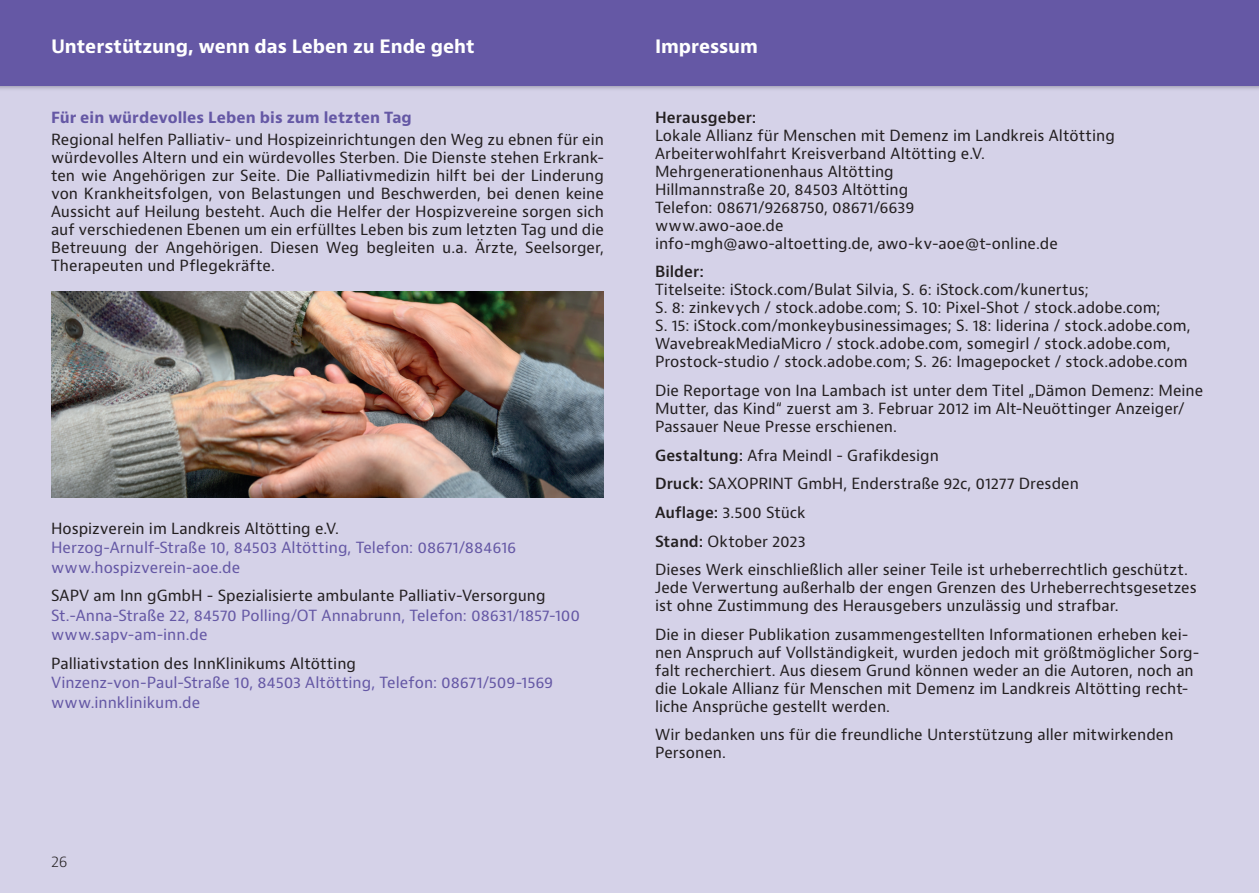
<style>
.page{position:relative;width:1259px;height:893px;background:#d5d2e8}
.page>*{position:absolute;margin:0;border:0;box-sizing:border-box;transform-origin:0 0}
.t1{font:700 18px "Bernino Sans";letter-spacing:-.005em;color:#fff}
.t2{font:15px/18px "Bernino Sans";color:#231f20}
.t3{font:15px/19.5px "Bernino Sans";color:#6558a5}
.t4{font:700 15px "Bernino Sans";letter-spacing:.005em;color:#6558a5}
.t5{font:600 15px "Bernino Sans";letter-spacing:.005em;color:#231f20}
.t6{font:300 15px "Bernino Sans";color:#231f20}
.s1{font-weight:600}
</style>
<div class="page">
<div style="left:0;top:0;width:1259px;height:85px;background:#6558a5"></div>
<img style="left:51px;top:291px;width:553px;height:206px">
<p class="t1" style="left:51px;top:35px;width:425px">Unterstützung, wenn das Leben zu Ende geht</p>
<p class="t4" style="left:51px;top:107px;width:362px">Für ein würdevolles Leben bis zum letzten Tag</p>
<p class="t2" style="left:51px;top:131px;width:554px;text-align:justify">Regional helfen Palliativ- und Hospizeinrichtungen den Weg zu ebnen für ein würdevolles Altern und ein würdevolles Sterben. Die Dienste stehen Erkrank&shy;ten wie Angehörigen zur Seite. Die Palliativmedizin hilft bei der Linderung von Krankheitsfolgen, von Belastungen und Beschwerden, bei denen keine Aussicht auf Heilung besteht. Auch die Helfer der Hospizvereine sorgen sich auf verschiedenen Ebenen um ein erfülltes Leben bis zum letzten Tag und die Betreuung der Angehörigen. Diesen Weg begleiten u.a. Ärzte, Seelsorger, Therapeuten und Pflegekräfte.</p>
<p class="t2" style="left:51px;top:519px;width:289px">Hospizverein im Landkreis Altötting e.V.</p>
<p class="t3" style="left:51px;top:538px;width:467px">Herzog-Arnulf-Straße 10, 84503 Altötting, Telefon: 08671/884616 www.hospizverein-aoe.de</p>
<p class="t2" style="left:51px;top:587px;width:496px">SAPV am Inn gGmbH - Spezialisierte ambulante Palliativ-Versorgung</p>
<p class="t3" style="left:51px;top:606px;width:530px">St.-Anna-Straße 22, 84570 Polling/OT Annabrunn, Telefon: 08631/1857-100 www.sapv-am-inn.de</p>
<p class="t2" style="left:51px;top:655px;width:306px">Palliativstation des InnKlinikums Altötting</p>
<p class="t3" style="left:51px;top:673px;width:504px">Vinzenz-von-Paul-Straße 10, 84503 Altötting, Telefon: 08671/509-1569 www.innklinikum.de</p>
<p class="t6" style="left:51px;top:852px;width:18px">26</p>
<p class="t1" style="left:655px;top:35px;width:104px">Impressum</p>
<p class="t5" style="left:655px;top:107px;width:103px">Herausgeber:</p>
<p class="t2" style="left:655px;top:126px;width:461px">Lokale Allianz für Menschen mit Demenz im Landkreis Altötting Arbeiterwohlfahrt Kreisverband Altötting e.V.<br>Mehrgenerationenhaus Altötting<br>Hillmannstraße 20, 84503 Altötting<br>Telefon: 08671/9268750, 08671/6639<br>www.awo-aoe.de<br>info-mgh@awo-altoetting.de, awo-kv-aoe@t-online.de</p>
<p class="t5" style="left:655px;top:262px;width:50px">Bilder:</p>
<p class="t2" style="left:655px;top:281px;width:537px">Titelseite: iStock.com/Bulat Silvia, S. 6: iStock.com/kunertus;<br>S. 8: zinkevych / stock.adobe.com; S. 10: Pixel-Shot / stock.adobe.com;<br>S. 15: iStock.com/monkeybusinessimages; S. 18: liderina / stock.adobe.com, WavebreakMediaMicro / stock.adobe.com, somegirl / stock.adobe.com, Prostock-studio / stock.adobe.com; S. 26: Imagepocket / stock.adobe.com</p>
<p class="t2" style="left:655px;top:382px;width:550px">Die Reportage von Ina Lambach ist unter dem Titel „Dämon Demenz: Meine<br>Mutter, das Kind“ zuerst am 3. Februar 2012 im Alt-Neuöttinger Anzeiger/<br>Passauer Neue Presse erschienen.</p>
<p class="t2" style="left:655px;top:441px;width:534px;line-height:28.7px"><span class="s1">Gestaltung:</span> Afra Meindl - Grafikdesign<br><span class="s1">Druck:</span> SAXOPRINT GmbH, Enderstraße 92c, 01277 Dresden<br><span class="s1">Auflage:</span> 3.500 Stück<br><span class="s1">Stand:</span> Oktober 2023<br>Dieses Werk einschließlich aller seiner Teile ist urheberrechtlich geschützt.</p>
<p class="t2" style="left:655px;top:579px;width:543px">Jede Verwertung außerhalb der engen Grenzen des Urheberrechtsgesetzes ist ohne Zustimmung des Herausgebers unzulässig und strafbar.</p>
<p class="t2" style="left:655px;top:626px;width:546px">Die in dieser Publikation zusammengestellten Informationen erheben kei&shy;nen Anspruch auf Vollständigkeit, wurden jedoch mit größtmöglicher Sorg&shy;falt recherchiert. Aus diesem Grund können weder an die Autoren, noch an die Lokale Allianz für Menschen mit Demenz im Landkreis Altötting recht&shy;liche Ansprüche gestellt werden.</p>
<p class="t2" style="left:655px;top:726px;width:520px">Wir bedanken uns für die freundliche Unterstützung aller mitwirkenden<br>Personen.</p>
</div>
